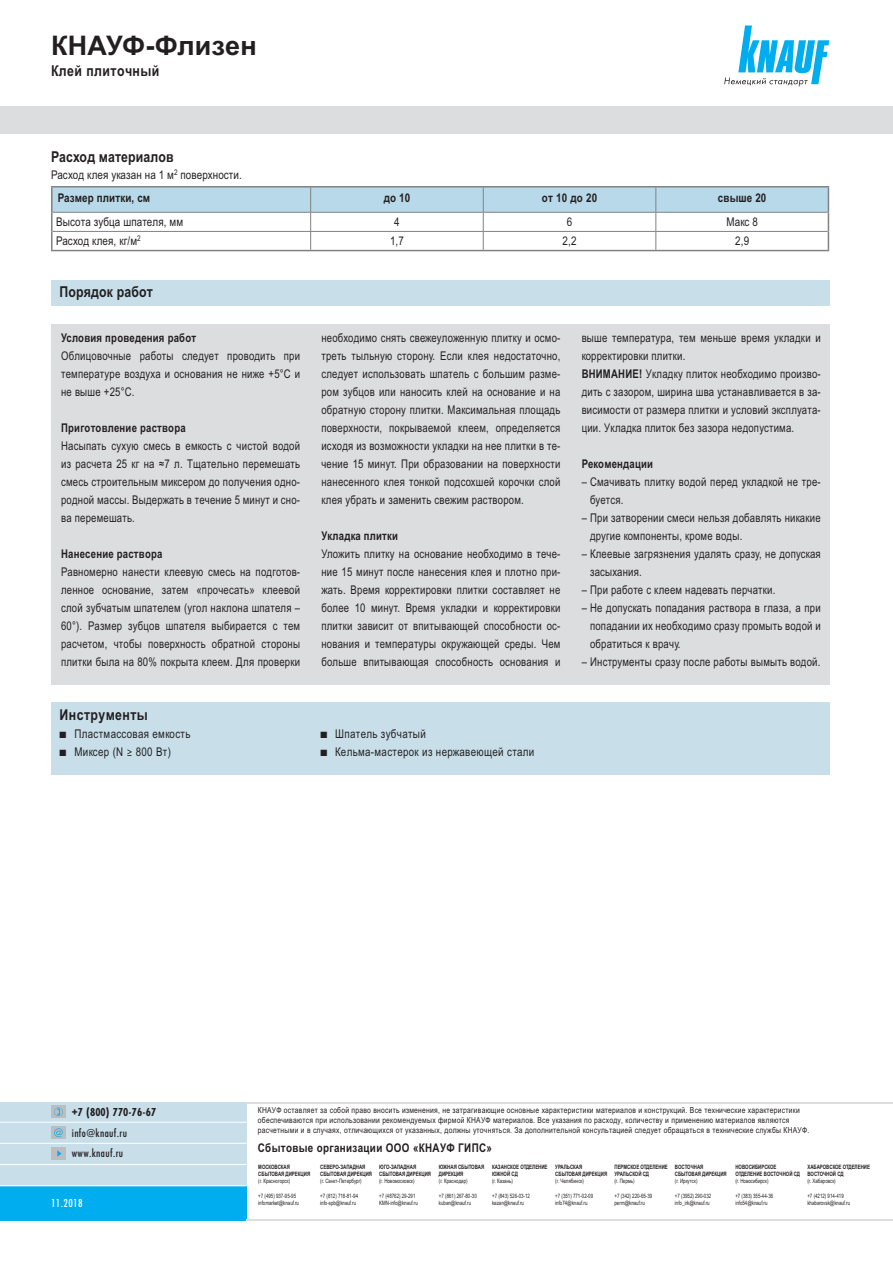
<style>
.page{position:relative;width:893px;height:1263px;background:#fff}
.page>*{position:absolute;margin:0;border:0;box-sizing:border-box;transform-origin:0 0}
.t1{font:700 27px "Arial MT Pro Cyr";letter-spacing:.01em;color:#231f20}
.t2{font:700 15px "Arial Narrow MT Pro Cyr";letter-spacing:.01em;color:#231f20}
.t3{font:700 15px "Arial Narrow MT Pro Cyr";letter-spacing:.03em;color:#231f20}
.t4{font:12px/18px "Arial Narrow MT Pro Cyr";letter-spacing:.02em;color:#231f20;text-align:justify}
.t5{font:700 12px "Arial Narrow MT Pro Cyr";letter-spacing:.02em;color:#231f20}
.t6{font:500 12px "Futura PT Cond";letter-spacing:.03em;color:#231f20}
.t7{font:700 12px "Futura PT Cond";letter-spacing:.01em;color:#231f20}
.t8{font:500 12px "Futura PT Cond";letter-spacing:.03em;color:#fff}
.t9{font:8.25px/9.8px "Arial Narrow MT Pro Cyr";letter-spacing:.03em;color:#231f20}
.t10{font:6px/7.2px "Arial Narrow MT Pro Cyr";color:#231f20;scale:.9 1}
.t11{font:700 6px/7.2px "Arial Narrow MT Pro Cyr";color:#231f20;scale:.9 1}
.s1{font-weight:700}
</style>
<div class="page">
<svg style="left:724px;top:26px;width:105px;height:61px"></svg>
<div style="left:0;top:1186px;width:247px;height:34px;background:#00aeef"></div>
<div style="left:0;top:1102px;width:247px;height:84px;background:#c8dfea"></div>
<div style="left:51px;top:1147px;width:15px;height:13px;background:#bcbdc0"></div>
<svg style="left:57px;top:1150px;width:5px;height:6px"></svg>
<div style="left:51px;top:1105px;width:15px;height:13px;background:#bcbdc0"></div>
<svg style="left:54px;top:1107px;width:9px;height:9px"></svg>
<div style="left:51px;top:1126px;width:15px;height:13px;background:#bcbdc0"></div>
<svg style="left:54px;top:1128px;width:9px;height:9px"></svg>
<hr style="left:0;top:1122px;width:247px;height:1px;background:#fff">
<hr style="left:0;top:1143px;width:247px;height:1px;background:#fff">
<hr style="left:0;top:1164px;width:247px;height:1px;background:#fff">
<hr style="left:0;top:1185px;width:247px;height:1px;background:#fff">
<hr style="left:247px;top:1102px;width:646px;height:1px;background:#dcdddf">
<hr style="left:247px;top:1219px;width:646px;height:1px;background:#dcdddf">
<div style="left:0;top:106px;width:893px;height:28px;background:#dcdddf"></div>
<div style="left:51px;top:324px;width:778px;height:360px;background:#dcdddf"></div>
<svg style="left:51px;top:188px;width:778px;height:64px"></svg>
<hr style="left:51px;top:186px;width:778px;height:2px;background:#808285">
<div style="left:51px;top:280px;width:778px;height:26px;background:#c8dfea"></div>
<div style="left:51px;top:702px;width:778px;height:72px;background:#c8dfea"></div>
<h1 class="t1" style="left:51px;top:35px;width:207px">КНАУФ-Флизен</h1>
<p class="t3" style="left:51px;top:65px;width:110px">Клей плиточный</p>
<p class="t2" style="left:51px;top:151px;width:124px">Расход материалов</p>
<p class="t4" style="left:58px;top:163px;width:186px;line-height:23.9px;text-indent:-7px">Расход клея указан на 1 м<sup>2</sup> поверхности.<br><span class="s1">Размер плитки, см</span></p>
<p class="t5" style="left:384px;top:194px;width:28px">до 10</p>
<p class="t5" style="left:542px;top:194px;width:57px">от 10 до 20</p>
<p class="t5" style="left:718px;top:194px;width:50px">свыше 20</p>
<p class="t4" style="left:56px;top:214px;width:129px">Высота зубца шпателя, мм</p>
<p class="t4" style="left:394px;top:214px;width:7px">4</p>
<p class="t4" style="left:567px;top:214px;width:7px">6</p>
<p class="t4" style="left:726px;top:214px;width:33px">Макс 8</p>
<p class="t4" style="left:56px;top:233px;width:86px">Расход клея, кг/м<sup>2</sup></p>
<p class="t4" style="left:390px;top:233px;width:15px">1,7</p>
<p class="t4" style="left:562px;top:233px;width:16px">2,2</p>
<p class="t4" style="left:735px;top:233px;width:15px">2,9</p>
<p class="t2" style="left:60px;top:286px;width:95px">Порядок работ</p>
<p class="t5" style="left:61px;top:333px;width:137px">Условия проведения работ</p>
<p class="t4" style="left:61px;top:348px;width:241px">Облицовочные работы следует проводить при температуре воздуха и основания не ниже +5°С и не выше +25°С.</p>
<p class="t5" style="left:61px;top:423px;width:126px">Приготовление раствора</p>
<p class="t4" style="left:61px;top:438px;width:241px">Насыпать сухую смесь в емкость с чистой водой из расчета 25 кг на ≈7 л. Тщательно перемешать смесь строительным миксером до получения одно&shy;родной массы. Выдержать в течение 5 минут и сно&shy;ва перемешать.</p>
<p class="t5" style="left:61px;top:549px;width:103px">Нанесение раствора</p>
<p class="t4" style="left:61px;top:564px;width:241px">Равномерно нанести клеевую смесь на подготов&shy;ленное основание, затем «прочесать» клеевой слой зубчатым шпателем (угол наклона шпателя – 60°). Размер зубцов шпателя выбирается с тем расчетом, чтобы поверхность обратной стороны плитки была на 80% покрыта клеем. Для проверки</p>
<p class="t3" style="left:60px;top:709px;width:90px">Инструменты</p>
<p class="t4" style="left:60px;top:726px;width:132px">■ Пластмассовая емкость</p>
<p class="t4" style="left:60px;top:744px;width:113px">■ Миксер (N ≥ 800 Вт)</p>
<p class="t4" style="left:321px;top:330px;width:241px">необходимо снять свежеуложенную плитку и осмо&shy;треть тыльную сторону. Если клея недостаточно, следует использовать шпатель с большим разме&shy;ром зубцов или наносить клей на основание и на обратную сторону плитки. Максимальная площадь поверхности, покрываемой клеем, определяется исходя из возможности укладки на нее плитки в те&shy;чение 15 минут. При образовании на поверхности нанесенного клея тонкой подсохшей корочки слой клея убрать и заменить свежим раствором.</p>
<p class="t5" style="left:321px;top:531px;width:78px">Укладка плитки</p>
<p class="t4" style="left:321px;top:546px;width:241px">Уложить плитку на основание необходимо в тече&shy;ние 15 минут после нанесения клея и плотно при&shy;жать. Время корректировки плитки составляет не более 10 минут. Время укладки и корректировки плитки зависит от впитывающей способности ос&shy;нования и температуры окружающей среды. Чем больше впитывающая способность основания и</p>
<p class="t4" style="left:320px;top:726px;width:107px">■ Шпатель зубчатый</p>
<p class="t4" style="left:320px;top:744px;width:216px">■ Кельма-мастерок из нержавеющей стали</p>
<p class="t4" style="left:582px;top:330px;width:241px;text-align:left">выше температура, тем меньше время укладки и корректировки плитки.<br><span class="s1">ВНИМАНИЕ!</span> Укладку плиток необходимо произво&shy;дить с зазором, ширина шва устанавливается в за&shy;висимости от размера плитки и условий эксплуата&shy;ции. Укладка плиток без зазора недопустима.</p>
<p class="t5" style="left:582px;top:459px;width:73px">Рекомендации</p>
<p class="t4" style="left:590px;top:474px;width:232px;text-indent:-8px">– Смачивать плитку водой перед укладкой не тре&shy;буется.</p>
<p class="t4" style="left:590px;top:510px;width:232px;text-indent:-8px">– При затворении смеси нельзя добавлять никакие другие компоненты, кроме воды.</p>
<p class="t4" style="left:590px;top:546px;width:232px;text-indent:-8px">– Клеевые загрязнения удалять сразу, не допуская засыхания.</p>
<p class="t4" style="left:582px;top:582px;width:195px">– При работе с клеем надевать перчатки.</p>
<p class="t4" style="left:590px;top:600px;width:232px;text-indent:-8px">– Не допускать попадания раствора в глаза, а при попадании их необходимо сразу промыть водой и обратиться к врачу.</p>
<p class="t4" style="left:582px;top:654px;width:240px">– Инструменты сразу после работы вымыть водой.</p>
<p class="t7" style="left:72px;top:1107px;width:86px">+7 (800) 770-76-67</p>
<p class="t6" style="left:72px;top:1128px;width:57px">info@knauf.ru</p>
<p class="t6" style="left:72px;top:1148px;width:53px">www.knauf.ru</p>
<p class="t8" style="left:51px;top:1198px;width:33px">11.2018</p>
<p class="t9" style="left:258px;top:1106px;width:553px">КНАУФ оставляет за собой право вносить изменения, не затрагивающие основные характеристики материалов и конструкций. Все технические характеристики обеспечиваются при использовании рекомендуемых фирмой КНАУФ материалов. Все указания по расходу, количеству и применению материалов являются расчетными и в случаях, отличающихся от указанных, должны уточняться. За дополнительной консультацией следует обращаться в технические службы КНАУФ.</p>
<p class="t5" style="left:258px;top:1144px;width:236px">Сбытовые организации ООО «КНАУФ ГИПС»</p>
<p class="t11" style="left:258px;top:1164px;width:59px">МОСКОВСКАЯ<br>СБЫТОВАЯ ДИРЕКЦИЯ</p>
<p class="t10" style="left:258px;top:1178px;width:37px">(г. Красногорск)</p>
<p class="t10" style="left:258px;top:1192px;width:47px">+7 (495) 937-95-95 infomarket@knauf.ru</p>
<p class="t11" style="left:320px;top:1164px;width:59px">СЕВЕРО-ЗАПАДНАЯ<br>СБЫТОВАЯ ДИРЕКЦИЯ</p>
<p class="t10" style="left:320px;top:1178px;width:48px">(г. Санкт-Петербург)</p>
<p class="t10" style="left:320px;top:1192px;width:44px">+7 (812) 718-81-94 info-spb@knauf.ru</p>
<p class="t11" style="left:379px;top:1164px;width:59px">ЮГО-ЗАПАДНАЯ<br>СБЫТОВАЯ ДИРЕКЦИЯ</p>
<p class="t10" style="left:379px;top:1178px;width:41px">(г. Новомосковск)</p>
<p class="t10" style="left:379px;top:1192px;width:44px">+7 (48762) 29-291<br>KMN-info@knauf.ru</p>
<p class="t11" style="left:439px;top:1164px;width:52px">ЮЖНАЯ СБЫТОВАЯ<br>ДИРЕКЦИЯ</p>
<p class="t10" style="left:439px;top:1178px;width:33px">(г. Краснодар)</p>
<p class="t10" style="left:439px;top:1192px;width:44px">+7 (861) 267-80-30 kuban@knauf.ru</p>
<p class="t11" style="left:492px;top:1164px;width:63px">КАЗАНСКОЕ ОТДЕЛЕНИЕ<br>ЮЖНОЙ СД</p>
<p class="t10" style="left:492px;top:1178px;width:25px">(г. Казань)</p>
<p class="t10" style="left:492px;top:1192px;width:44px">+7 (843) 526-03-12 kazan@knauf.ru</p>
<p class="t11" style="left:555px;top:1164px;width:59px">УРАЛЬСКАЯ<br>СБЫТОВАЯ ДИРЕКЦИЯ</p>
<p class="t10" style="left:555px;top:1178px;width:33px">(г. Челябинск)</p>
<p class="t10" style="left:555px;top:1192px;width:44px">+7 (351) 771-02-09 info74@knauf.ru</p>
<p class="t11" style="left:614px;top:1164px;width:61px">ПЕРМСКОЕ ОТДЕЛЕНИЕ<br>УРАЛЬСКОЙ СД</p>
<p class="t10" style="left:614px;top:1178px;width:24px">(г. Пермь)</p>
<p class="t10" style="left:614px;top:1192px;width:44px">+7 (342) 220-65-39 perm@knauf.ru</p>
<p class="t11" style="left:675px;top:1164px;width:59px">ВОСТОЧНАЯ<br>СБЫТОВАЯ ДИРЕКЦИЯ</p>
<p class="t10" style="left:675px;top:1178px;width:27px">(г. Иркутск)</p>
<p class="t10" style="left:675px;top:1192px;width:42px">+7 (3952) 290-032 info_irk@knauf.ru</p>
<p class="t11" style="left:735px;top:1164px;width:73px">НОВОСИБИРСКОЕ<br>ОТДЕЛЕНИЕ ВОСТОЧНОЙ СД</p>
<p class="t10" style="left:735px;top:1178px;width:38px">(г. Новосибирск)</p>
<p class="t10" style="left:735px;top:1192px;width:44px">+7 (383) 355-44-36 info54@knauf.ru</p>
<p class="t11" style="left:807px;top:1164px;width:71px">ХАБАРОВСКОЕ ОТДЕЛЕНИЕ<br>ВОСТОЧНОЙ СД</p>
<p class="t10" style="left:807px;top:1178px;width:33px">(г. Хабаровск)</p>
<p class="t10" style="left:807px;top:1192px;width:49px">+7 (4212) 914-419 khabarovsk@knauf.ru</p>
</div>
